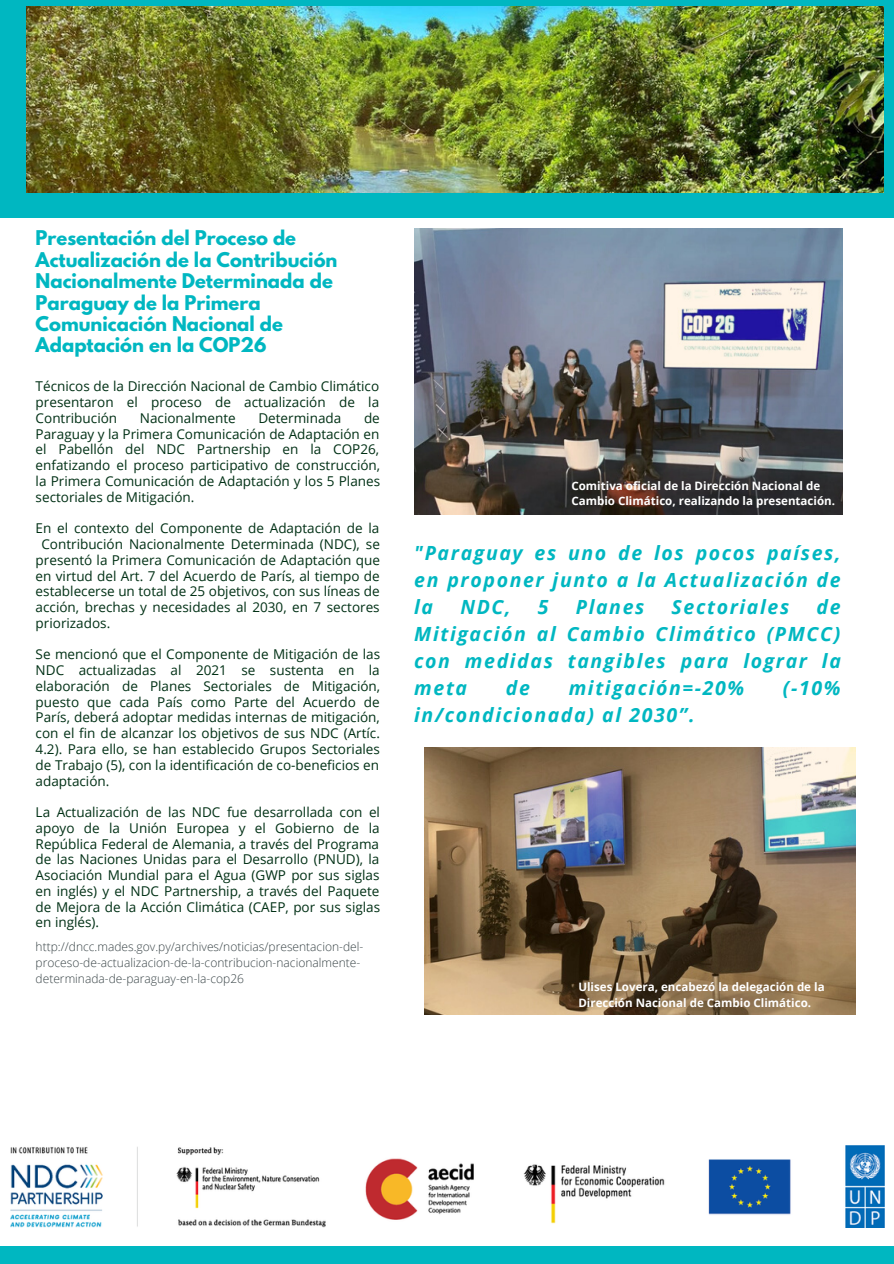
<style>
.page{position:relative;width:894px;height:1264px;background:#fff}
.page>*{position:absolute;margin:0;border:0;box-sizing:border-box;transform-origin:0 0}
.t1{font:italic 700 19.5px/27px "Open Sans";letter-spacing:.085em;color:#00b7c1;text-align:justify}
.t2{font:700 18px/21.5px "League Spartan";color:#00b7c1}
.t3{font:13.5px/15.8px "Open Sans";color:#013015;text-align:justify}
.t4{font:300 12px/16px "Open Sans";color:#394447}
.t5{font:700 11.55px/15.5px "Open Sans";color:#fff}
</style>
<div class="page">
<div style="left:0;top:0;width:893px;height:1263px;background:#00b7c1"></div>
<div style="left:0;top:218px;width:893px;height:1027px;background:#fff"></div>
<img style="left:414px;top:228px;width:428px;height:286px">
<img style="left:424px;top:747px;width:431px;height:267px">
<img style="left:11px;top:1145px;width:872px;height:82px">
<img style="left:26px;top:7px;width:857px;height:185px">
<p class="t2" style="left:36px;top:230px;width:303px">Presentación del Proceso de<br>Actualización de la Contribución<br>Nacionalmente Determinada de<br>Paraguay de la Primera<br>Comunicación Nacional de<br>Adaptación en la COP26</p>
<p class="t3" style="left:36px;top:378px;width:345px">Técnicos de la Dirección Nacional de Cambio Climático presentaron el proceso de actualización de la Contribución</p>
<p class="t3" style="left:36px;top:409px;width:346px;text-indent:328px">de Paraguay y la Primera Comunicación de Adaptación en el Pabellón del NDC Partnership en la COP26, enfatizando el proceso participativo de construcción, la Primera Comunicación de Adaptación y los 5 Planes sectoriales de Mitigación.</p>
<p class="t3" style="left:36px;top:520px;width:345px">En el contexto del Componente de Adaptación de la</p>
<p class="t3" style="left:41px;top:536px;width:340px">Contribución Nacionalmente Determinada (NDC), se</p>
<p class="t3" style="left:36px;top:551px;width:346px">presentó la Primera Comunicación de Adaptación que</p>
<p class="t3" style="left:36px;top:567px;width:345px">en virtud del Art. 7 del Acuerdo de París, al tiempo de</p>
<p class="t3" style="left:36px;top:583px;width:345px">establecerse un total de 25 objetivos, con sus líneas de</p>
<p class="t3" style="left:36px;top:599px;width:345px">acción, brechas y necesidades al 2030, en 7 sectores</p>
<p class="t3" style="left:36px;top:614px;width:76px">priorizados.</p>
<p class="t3" style="left:36px;top:646px;width:346px">Se mencionó que el Componente de Mitigación de las NDC actualizadas al 2021 se sustenta en la elaboración de Planes Sectoriales de Mitigación, puesto que cada País como Parte del Acuerdo de París, deberá adoptar medidas internas de mitigación, con el fin de alcanzar los objetivos de sus NDC (Artíc.<br>4.2). Para ello, se han establecido Grupos Sectoriales de Trabajo (5), con la identificación de co-beneficios en adaptación.</p>
<p class="t3" style="left:36px;top:804px;width:346px">La Actualización de las NDC fue desarrollada con el apoyo de la Unión Europea y el Gobierno de la República Federal de Alemania, a través del Programa de las Naciones Unidas para el Desarrollo (PNUD), la Asociación Mundial para el Agua (GWP por sus siglas en inglés) y el NDC Partnership, a través del Paquete de Mejora de la Acción Climática (CAEP, por sus siglas en inglés).</p>
<p class="t3" style="left:140px;top:409px;width:97px">Nacionalmente</p>
<p class="t3" style="left:258px;top:409px;width:84px">Determinada</p>
<p class="t4" style="left:36px;top:938px;width:329px">http://dncc.mades.gov.py/archives/noticias/presentacion-del&shy;proceso-de-actualizacion-de-la-contribucion-nacionalmente&shy;determinada-de-paraguay-en-la-cop26</p>
<p class="t5" style="left:571px;top:477px;width:265px">Comitiva oficial de la Dirección Nacional de<br>Cambio Climático, realizando la presentación.</p>
<p class="t1" style="left:414px;top:539px;width:428px">"Paraguay es uno de los pocos países, en proponer junto a la Actualización de la</p>
<p class="t1" style="left:414px;top:593px;width:428px;text-indent:402px">de Mitigación al Cambio Climático (PMCC) con medidas tangibles para lograr la meta</p>
<p class="t1" style="left:460px;top:593px;width:52px">NDC,</p>
<p class="t1" style="left:537px;top:593px;width:12px">5</p>
<p class="t1" style="left:575px;top:593px;width:70px">Planes</p>
<p class="t1" style="left:671px;top:593px;width:119px">Sectoriales</p>
<p class="t1" style="left:506px;top:674px;width:26px">de</p>
<p class="t1" style="left:568px;top:674px;width:177px">mitigación=-20%</p>
<p class="t1" style="left:782px;top:674px;width:59px">(-10%</p>
<p class="t1" style="left:414px;top:701px;width:282px">in/condicionada) al 2030”.</p>
<p class="t5" style="left:578px;top:979px;width:248px">Ulises Lovera, encabezó la delegación de la<br>Dirección Nacional de Cambio Climático.</p>
</div>
